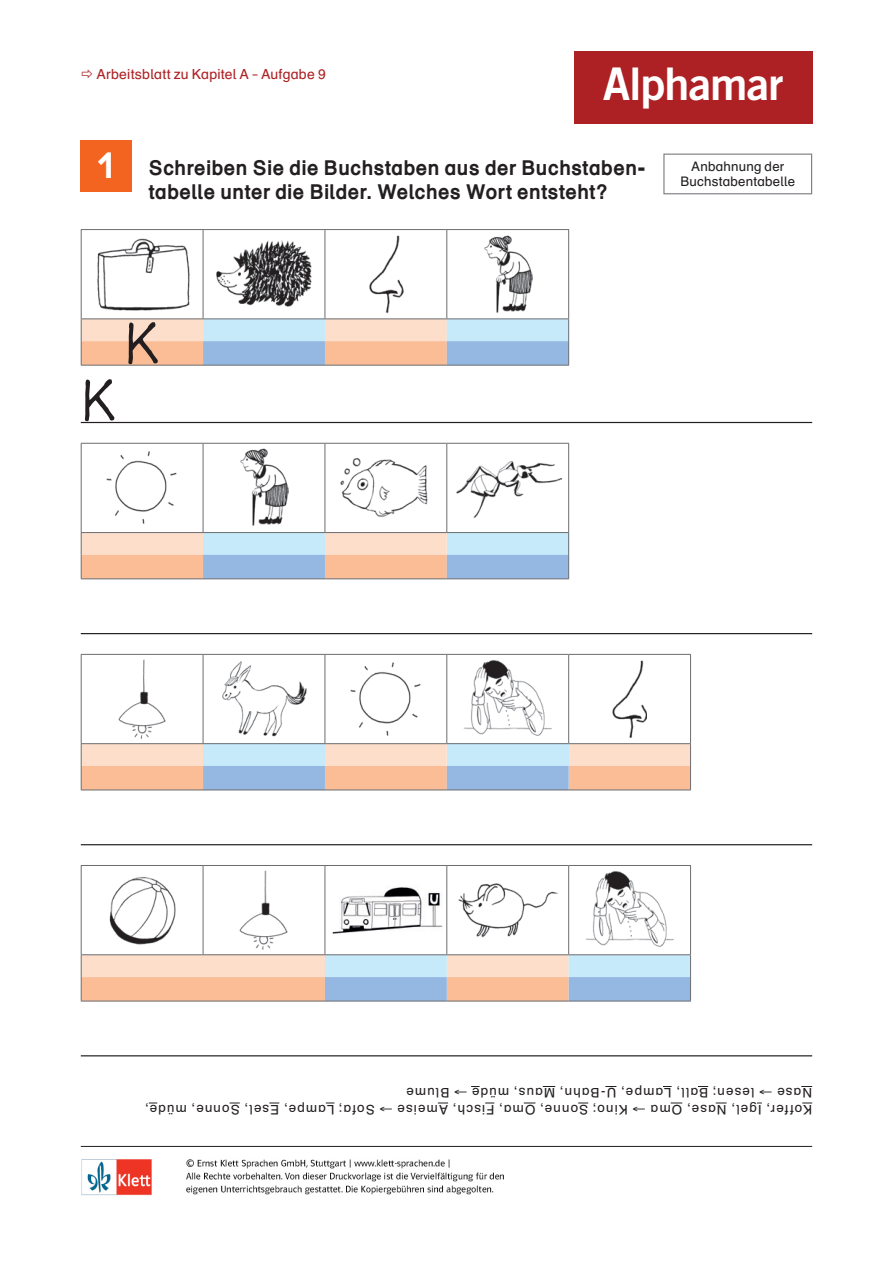
<style>
.page{position:relative;width:893px;height:1263px;background:#fff}
.page>*{position:absolute;margin:0;border:0;box-sizing:border-box;transform-origin:0 0}
.t1{font:55.5px "Willy";color:#231f20}
.t2{font:45px "Trade Gothic Bold Two";letter-spacing:-.02em;color:#fff}
.t3{font:37.5px "DR HH Unicode Bold";color:#fff}
.t4{font:21px/24px "DR HH Unicode Bold";letter-spacing:.02em;color:#231f20}
.t5{font:14.25px "DR HH Unicode";letter-spacing:.005em;color:#ad2124}
.t6{font:13.5px/16.5px "DR HH Unicode";letter-spacing:.075em;color:#231f20}
.t7{font:13.5px/15.8px "DR HH Unicode";letter-spacing:.005em;color:#231f20;text-align:center}
</style>
<div class="page">
<hr style="left:81px;top:1146px;width:731px;height:1px;background:#231f20">
<div style="left:574px;top:51px;width:238px;height:72px;background:#ad2124"></div>
<hr style="left:81px;top:422px;width:731px;height:1px;background:#231f20">
<hr style="left:81px;top:633px;width:731px;height:1px;background:#231f20">
<hr style="left:81px;top:844px;width:731px;height:1px;background:#231f20">
<hr style="left:81px;top:1055px;width:731px;height:1px;background:#231f20">
<div style="left:81px;top:140px;width:51px;height:51px;background:#f36421"></div>
<svg style="left:663px;top:153px;width:150px;height:42px"></svg>
<hr style="left:203px;top:229px;width:122px;height:1px;background:#6c6d70">
<hr style="left:325px;top:229px;width:122px;height:1px;background:#6c6d70">
<hr style="left:325px;top:230px;width:1px;height:88px;background:#6c6d70">
<hr style="left:447px;top:229px;width:122px;height:1px;background:#6c6d70">
<hr style="left:446px;top:230px;width:1px;height:88px;background:#6c6d70">
<hr style="left:568px;top:230px;width:1px;height:88px;background:#6c6d70">
<hr style="left:203px;top:318px;width:122px;height:1px;background:#6c6d70">
<hr style="left:325px;top:318px;width:122px;height:1px;background:#6c6d70">
<hr style="left:203px;top:365px;width:122px;height:1px;background:#6c6d70">
<hr style="left:325px;top:365px;width:122px;height:1px;background:#6c6d70">
<hr style="left:81px;top:229px;width:122px;height:1px;background:#6c6d70">
<hr style="left:81px;top:230px;width:1px;height:88px;background:#6c6d70">
<hr style="left:203px;top:230px;width:1px;height:88px;background:#6c6d70">
<hr style="left:81px;top:318px;width:122px;height:1px;background:#6c6d70">
<hr style="left:81px;top:365px;width:122px;height:1px;background:#6c6d70">
<hr style="left:447px;top:318px;width:122px;height:1px;background:#6c6d70">
<svg style="left:81px;top:319px;width:488px;height:46px;background:#d1cccc"></svg>
<hr style="left:447px;top:365px;width:122px;height:1px;background:#6c6d70">
<img style="left:97px;top:238px;width:93px;height:73px">
<img style="left:216px;top:240px;width:96px;height:67px">
<img style="left:369px;top:235px;width:34px;height:78px">
<img style="left:484px;top:235px;width:48px;height:78px">
<hr style="left:203px;top:443px;width:122px;height:1px;background:#6c6d70">
<hr style="left:325px;top:443px;width:122px;height:1px;background:#6c6d70">
<hr style="left:325px;top:444px;width:1px;height:88px;background:#6c6d70">
<hr style="left:81px;top:443px;width:122px;height:1px;background:#6c6d70">
<hr style="left:81px;top:444px;width:1px;height:88px;background:#6c6d70">
<hr style="left:203px;top:444px;width:1px;height:88px;background:#6c6d70">
<hr style="left:447px;top:443px;width:122px;height:1px;background:#6c6d70">
<hr style="left:446px;top:444px;width:1px;height:88px;background:#6c6d70">
<hr style="left:568px;top:444px;width:1px;height:88px;background:#6c6d70">
<svg style="left:81px;top:532px;width:488px;height:47px;background:#d0cbcb"></svg>
<hr style="left:447px;top:578px;width:122px;height:1px;background:#6c6d70">
<img style="left:106px;top:451px;width:71px;height:73px">
<img style="left:240px;top:448px;width:49px;height:78px">
<img style="left:340px;top:458px;width:88px;height:59px">
<img style="left:456px;top:460px;width:105px;height:58px">
<hr style="left:203px;top:654px;width:122px;height:1px;background:#6c6d70">
<hr style="left:325px;top:654px;width:122px;height:1px;background:#6c6d70">
<hr style="left:325px;top:655px;width:1px;height:88px;background:#6c6d70">
<hr style="left:447px;top:654px;width:122px;height:1px;background:#6c6d70">
<hr style="left:203px;top:743px;width:122px;height:1px;background:#6c6d70">
<hr style="left:325px;top:743px;width:122px;height:1px;background:#6c6d70">
<hr style="left:81px;top:654px;width:122px;height:1px;background:#6c6d70">
<hr style="left:81px;top:655px;width:1px;height:88px;background:#6c6d70">
<hr style="left:203px;top:655px;width:1px;height:88px;background:#6c6d70">
<hr style="left:81px;top:743px;width:122px;height:1px;background:#6c6d70">
<hr style="left:446px;top:655px;width:1px;height:88px;background:#6c6d70">
<hr style="left:569px;top:654px;width:122px;height:1px;background:#6c6d70">
<hr style="left:568px;top:655px;width:1px;height:88px;background:#6c6d70">
<hr style="left:690px;top:655px;width:1px;height:88px;background:#6c6d70">
<hr style="left:569px;top:743px;width:122px;height:1px;background:#6c6d70">
<svg style="left:81px;top:744px;width:610px;height:46px;background:#daccc7"></svg>
<hr style="left:569px;top:789px;width:122px;height:1px;background:#6c6d70">
<hr style="left:447px;top:743px;width:122px;height:1px;background:#6c6d70">
<hr style="left:447px;top:789px;width:122px;height:1px;background:#6c6d70">
<img style="left:118px;top:659px;width:48px;height:80px">
<img style="left:222px;top:661px;width:85px;height:76px">
<img style="left:350px;top:662px;width:71px;height:74px">
<img style="left:463px;top:660px;width:89px;height:76px">
<img style="left:612px;top:660px;width:35px;height:78px">
<hr style="left:203px;top:865px;width:122px;height:1px;background:#6c6d70">
<hr style="left:325px;top:865px;width:122px;height:1px;background:#6c6d70">
<hr style="left:325px;top:866px;width:1px;height:88px;background:#6c6d70">
<hr style="left:447px;top:865px;width:122px;height:1px;background:#6c6d70">
<hr style="left:447px;top:954px;width:122px;height:1px;background:#6c6d70">
<hr style="left:447px;top:1001px;width:122px;height:1px;background:#6c6d70">
<hr style="left:81px;top:865px;width:122px;height:1px;background:#6c6d70">
<hr style="left:81px;top:866px;width:1px;height:88px;background:#6c6d70">
<hr style="left:203px;top:866px;width:1px;height:88px;background:#6c6d70">
<hr style="left:81px;top:954px;width:122px;height:1px;background:#6c6d70">
<hr style="left:81px;top:1001px;width:122px;height:1px;background:#6c6d70">
<hr style="left:446px;top:866px;width:1px;height:88px;background:#6c6d70">
<hr style="left:569px;top:865px;width:122px;height:1px;background:#6c6d70">
<hr style="left:568px;top:866px;width:1px;height:88px;background:#6c6d70">
<hr style="left:690px;top:866px;width:1px;height:88px;background:#6c6d70">
<hr style="left:325px;top:954px;width:122px;height:1px;background:#6c6d70">
<hr style="left:325px;top:1001px;width:122px;height:1px;background:#6c6d70">
<hr style="left:203px;top:954px;width:122px;height:1px;background:#6c6d70">
<hr style="left:203px;top:1001px;width:122px;height:1px;background:#6c6d70">
<hr style="left:569px;top:954px;width:122px;height:1px;background:#6c6d70">
<svg style="left:81px;top:955px;width:610px;height:46px;background:#d9ccc6"></svg>
<hr style="left:569px;top:1001px;width:122px;height:1px;background:#6c6d70">
<img style="left:109px;top:877px;width:67px;height:68px">
<img style="left:239px;top:870px;width:49px;height:80px">
<img style="left:332px;top:887px;width:111px;height:47px">
<img style="left:458px;top:883px;width:100px;height:55px">
<img style="left:585px;top:871px;width:89px;height:76px">
<svg style="left:543px;top:1086px;width:12px;height:1px"></svg>
<img style="left:81px;top:1159px;width:423px;height:37px">
<p class="t5" style="left:96px;top:66px;width:231px">Arbeitsblatt zu Kapitel A – Aufgabe 9</p>
<h2 class="t2" style="left:603px;top:56px;width:182px">Alphamar</h2>
<h3 class="t3" style="left:96px;top:143px;width:22px">1</h3>
<p class="t7" style="left:680px;top:158px;width:116px">Anbahnung der<br>Buchstabentabelle</p>
<h3 class="t4" style="left:149px;top:156px;width:498px">Schreiben Sie die Buchstaben aus der Buchstaben&shy;tabelle unter die Bilder. Welches Wort entsteht?</h3>
<h1 class="t1" style="left:81px;top:355px;width:37px">K</h1>
<h1 class="t1" style="left:124px;top:298px;width:37px">K</h1>
<p class="t6" style="left:812px;top:1117px;width:669px;rotate:-180deg">Koffer, Igel, Nase, Oma → Kino; Sonne, Oma, Fisch, Ameise → Sofa; Lampe, Esel, Sonne, müde,<br>Nase → lesen; Ball, Lampe, U-Bahn, Maus, müde → Blume</p>
</div>
